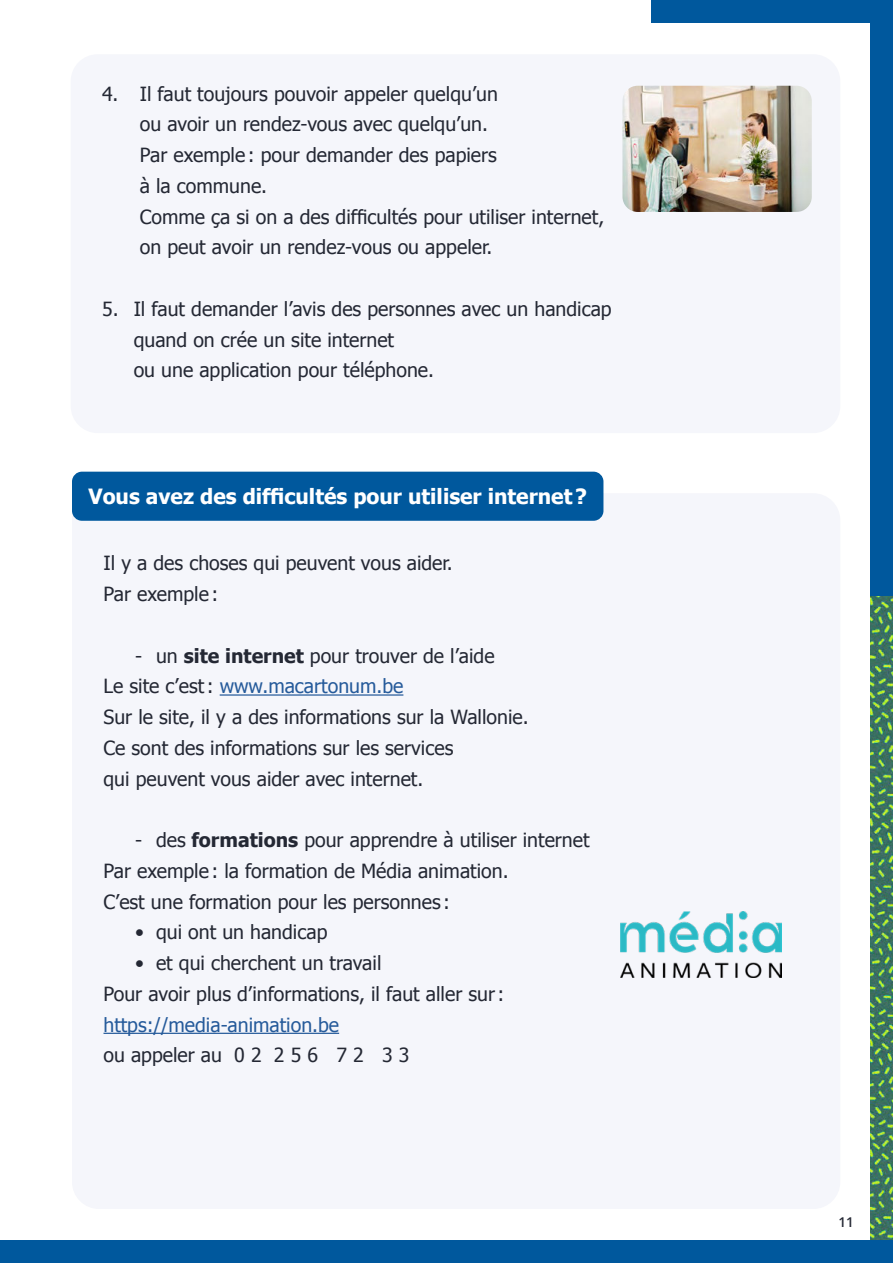
<style>
.page{position:relative;width:893px;height:1263px;background:#fff}
.page>*{position:absolute;margin:0;border:0;box-sizing:border-box;transform-origin:0 0}
.t1{font:700 21px "Tahoma";color:#fff}
.t2{font:19.5px/30.8px "Tahoma";color:#242834}
.t3{font:19.5px "Tahoma";color:#265b9b}
.t4{font:600 13.5px "Open Sans";color:#242834}
.s1{font-weight:700}
.s2{color:#265b9b}
</style>
<div class="page">
<img style="left:870px;top:595px;width:23px;height:645px">
<div style="left:0;top:1240px;width:893px;height:23px;background:#00589d"></div>
<div style="left:870px;top:0;width:23px;height:595px;background:#00589d"></div>
<div style="left:652px;top:0;width:241px;height:22px;background:#00589d"></div>
<div style="left:72px;top:493px;width:768px;height:716px;background:#f5f6fb;border-radius:27px"></div>
<hr style="left:220px;top:694px;width:183px;height:2px;background:#265b9b">
<hr style="left:104px;top:1033px;width:235px;height:1px;background:#265b9b">
<div style="left:71px;top:54px;width:769px;height:379px;background:#f5f6fb;border-radius:27px"></div>
<img style="left:622px;top:86px;width:190px;height:126px">
<img style="left:621px;top:912px;width:161px;height:66px">
<div style="left:72px;top:472px;width:531px;height:49px;background:#00589d;border-radius:10px"></div>
<p class="t2" style="left:140px;top:79px;width:466px;text-indent:-38px">4. Il faut toujours pouvoir appeler quelqu’un<br>ou avoir un rendez-vous avec quelqu’un.<br>Par exemple : pour demander des papiers<br>à la commune.<br>Comme ça si on a des difficultés pour utiliser internet, on peut avoir un rendez-vous ou appeler.</p>
<p class="t2" style="left:134px;top:295px;width:479px;text-indent:-32px">5. Il faut demander l’avis des personnes avec un handicap quand on crée un site internet<br>ou une application pour téléphone.</p>
<p class="t1" style="left:88px;top:482px;width:500px">Vous avez des difficultés pour utiliser internet ?</p>
<p class="t2" style="left:104px;top:549px;width:351px">Il y a des choses qui peuvent vous aider.<br>Par exemple :</p>
<p class="t2" style="left:104px;top:641px;width:427px;text-indent:31px">- un <span class="s1">site internet</span> pour trouver de l’aide<br>Le site c’est : <span class="s2">www.macartonum.be<br></span>Sur le site, il y a des informations sur la Wallonie.<br>Ce sont des informations sur les services<br>qui peuvent vous aider avec internet.</p>
<p class="t2" style="left:103px;top:826px;width:488px;text-indent:31px">- des <span class="s1">formations</span> pour apprendre à utiliser internet<br>Par exemple : la formation de Média animation.<br>C’est une formation pour les personnes :</p>
<p class="t2" style="left:135px;top:918px;width:194px">• qui ont un handicap</p>
<p class="t2" style="left:103px;top:949px;width:402px;text-indent:31px">• et qui cherchent un travail<br>Pour avoir plus d’informations, il faut aller sur :</p>
<p class="t3" style="left:104px;top:1016px;width:237px">https://media-animation.be</p>
<p class="t2" style="left:104px;top:1041px;width:307px">ou appeler au 0 2 2 5 6 7 2 3 3</p>
<p class="t4" style="left:839px;top:1214px;width:17px">11</p>
</div>
